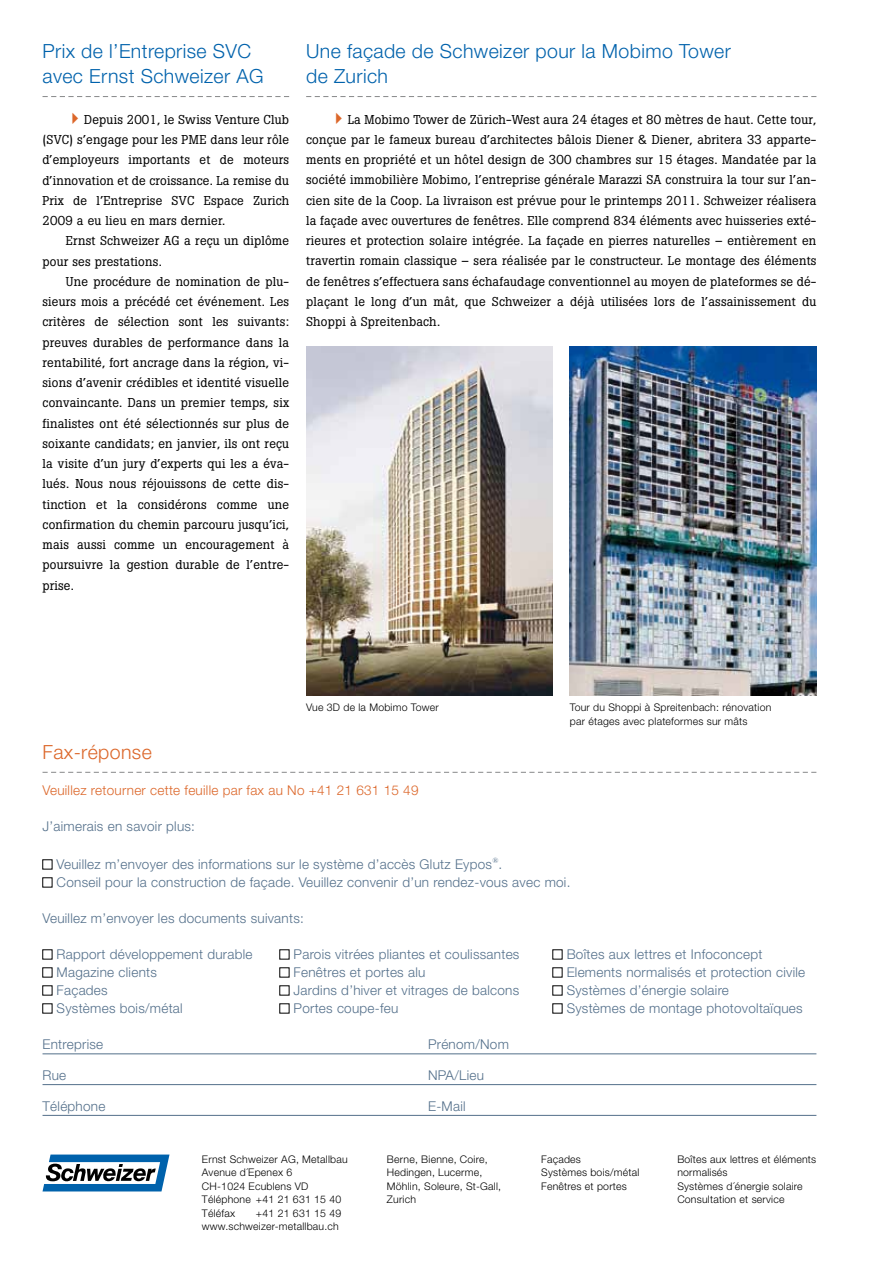
<style>
.page{position:relative;width:893px;height:1263px;background:#fff}
.page>*{position:absolute;margin:0;border:0;box-sizing:border-box;transform-origin:0 0}
.t1{font:300 19.5px/25.5px "Helvetica Neue LT";letter-spacing:.02em;color:#0062ac}
.t2{font:300 19.5px "Helvetica Neue LT";letter-spacing:.02em;color:#dc672a}
.t3{font:300 13.5px/18px "Helvetica Neue LT";letter-spacing:.02em;color:#536f8a}
.t4{font:300 13.5px "Helvetica Neue LT";letter-spacing:.02em;color:#dc672a}
.t5{font:12.75px/20.2px "Boton BQ";letter-spacing:.015em;color:#000;text-align:justify}
.t6{font:300 10.5px/13.5px "Helvetica Neue LT";letter-spacing:.02em;color:#000}
.s1{color:#dc672a}
</style>
<div class="page">
<svg style="left:43px;top:96px;width:246px;height:1px"></svg>
<svg style="left:306px;top:96px;width:510px;height:1px"></svg>
<svg style="left:43px;top:772px;width:773px;height:1px"></svg>
<hr style="left:43px;top:1053px;width:773px;height:1px;background:#536f8a">
<hr style="left:43px;top:1084px;width:773px;height:1px;background:#536f8a">
<hr style="left:43px;top:1115px;width:773px;height:1px;background:#536f8a">
<svg style="left:43px;top:1154px;width:126px;height:37px"></svg>
<img style="left:570px;top:347px;width:246px;height:348px">
<img style="left:306px;top:347px;width:247px;height:348px">
<h1 class="t1" style="left:43px;top:38px;width:222px">Prix de l’Entreprise SVC avec Ernst Schweizer AG</h1>
<p class="t5" style="left:43px;top:109px;width:248px;text-indent:23px"><span class="s1">✔</span>Depuis 2001, le Swiss Venture Club (SVC) s’engage pour les PME dans leur rôle d’employeurs importants et de moteurs d’innovation et de croissance. La remise du Prix de l’Entreprise SVC Espace Zurich 2009 a eu lieu en mars dernier.</p>
<p class="t5" style="left:43px;top:231px;width:248px;text-indent:23px">Ernst Schweizer AG a reçu un diplôme pour ses prestations.</p>
<p class="t5" style="left:43px;top:271px;width:248px;text-indent:23px">Une procédure de nomination de plu&shy;sieurs mois a précédé cet événement. Les critères de sélection sont les suivants: preuves durables de performance dans la rentabilité, fort ancrage dans la région, vi&shy;sions d’avenir crédibles et identité visuelle convaincante. Dans un premier temps, six finalistes ont été sélectionnés sur plus de soixante candidats; en janvier, ils ont reçu la visite d’un jury d’experts qui les a éva&shy;lués. Nous nous réjouissons de cette dis&shy;tinction et la considérons comme une confirmation du chemin parcouru jusqu’ici, mais aussi comme un encouragement à poursuivre la gestion durable de l’entre&shy;prise.</p>
<h1 class="t1" style="left:306px;top:38px;width:426px">Une façade de Schweizer pour la Mobimo Tower de Zurich</h1>
<p class="t5" style="left:306px;top:109px;width:512px;text-indent:23px"><span class="s1">✔</span>La Mobimo Tower de Zürich-West aura 24 étages et 80 mètres de haut. Cette tour, conçue par le fameux bureau d’architectes bâlois Diener &amp; Diener, abritera 33 apparte&shy;ments en propriété et un hôtel design de 300 chambres sur 15 étages. Mandatée par la société immobilière Mobimo, l’entreprise générale Marazzi SA construira la tour sur l’an&shy;cien site de la Coop. La livraison est prévue pour le printemps 2011. Schweizer réalisera la façade avec ouvertures de fenêtres. Elle comprend 834 éléments avec huisseries exté&shy;rieures et protection solaire intégrée. La façade en pierres naturelles – entièrement en travertin romain classique – sera réalisée par le constructeur. Le montage des éléments de fenêtres s’effectuera sans échafaudage conventionnel au moyen de plateformes se dé&shy;plaçant le long d’un mât, que Schweizer a déjà utilisées lors de l’assainissement du Shoppi à Spreitenbach.</p>
<p class="t6" style="left:306px;top:701px;width:134px">Vue 3D de la Mobimo Tower</p>
<p class="t6" style="left:570px;top:701px;width:203px">Tour du Shoppi à Spreitenbach: rénovation par étages avec plateformes sur mâts</p>
<h1 class="t2" style="left:43px;top:740px;width:111px">Fax-réponse</h1>
<p class="t4" style="left:43px;top:782px;width:378px">Veuillez retourner cette feuille par fax au No +41 21 631 15 49</p>
<p class="t3" style="left:43px;top:817px;width:154px">J’aimerais en savoir plus:</p>
<p class="t3" style="left:57px;top:855px;width:515px">Veuillez m’envoyer des informations sur le système d’accès Glutz Eypos<sup>®</sup>.<br>Conseil pour la construction de façade. Veuillez convenir d’un rendez-vous avec moi.</p>
<p class="t3" style="left:43px;top:909px;width:263px">Veuillez m’envoyer les documents suivants:</p>
<p class="t3" style="left:57px;top:945px;width:197px">Rapport développement durable</p>
<p class="t3" style="left:294px;top:945px;width:227px">Parois vitrées pliantes et coulissantes</p>
<p class="t3" style="left:567px;top:945px;width:197px">Boîtes aux lettres et Infoconcept</p>
<p class="t3" style="left:57px;top:963px;width:102px">Magazine clients</p>
<p class="t3" style="left:294px;top:963px;width:133px">Fenêtres et portes alu</p>
<p class="t3" style="left:567px;top:963px;width:240px">Elements normalisés et protection civile</p>
<p class="t3" style="left:57px;top:981px;width:53px">Façades</p>
<p class="t3" style="left:294px;top:981px;width:227px">Jardins d’hiver et vitrages de balcons</p>
<p class="t3" style="left:567px;top:981px;width:164px">Systèmes d’énergie solaire</p>
<p class="t3" style="left:57px;top:999px;width:128px">Systèmes bois/métal</p>
<p class="t3" style="left:294px;top:999px;width:106px">Portes coupe-feu</p>
<p class="t3" style="left:567px;top:999px;width:237px">Systèmes de montage photovoltaïques</p>
<p class="t3" style="left:43px;top:1035px;width:62px">Entreprise</p>
<p class="t3" style="left:428px;top:1035px;width:82px">Prénom/Nom</p>
<p class="t3" style="left:43px;top:1066px;width:25px">Rue</p>
<p class="t3" style="left:428px;top:1066px;width:57px">NPA/Lieu</p>
<p class="t3" style="left:43px;top:1097px;width:64px">Téléphone</p>
<p class="t3" style="left:428px;top:1097px;width:39px">E-Mail</p>
<p class="t6" style="left:202px;top:1152px;width:147px">Ernst Schweizer AG, Metallbau<br>Avenue d´Epenex 6<br>CH-1024 Ecublens VD<br>Téléphone +41 21 631 15 40<br>Téléfax</p>
<p class="t6" style="left:202px;top:1206px;width:141px;text-align:right">+41 21 631 15 49 www.schweizer-metallbau.ch</p>
<p class="t6" style="left:387px;top:1152px;width:116px">Berne, Bienne, Coire,<br>Hedingen, Lucerme,<br>Möhlin, Soleure, St-Gall,<br>Zurich</p>
<p class="t6" style="left:541px;top:1152px;width:100px">Façades<br>Systèmes bois/métal<br>Fenêtres et portes</p>
<p class="t6" style="left:677px;top:1152px;width:140px">Boîtes aux lettres et éléments normalisés<br>Systèmes d´énergie solaire<br>Consultation et service</p>
</div>
